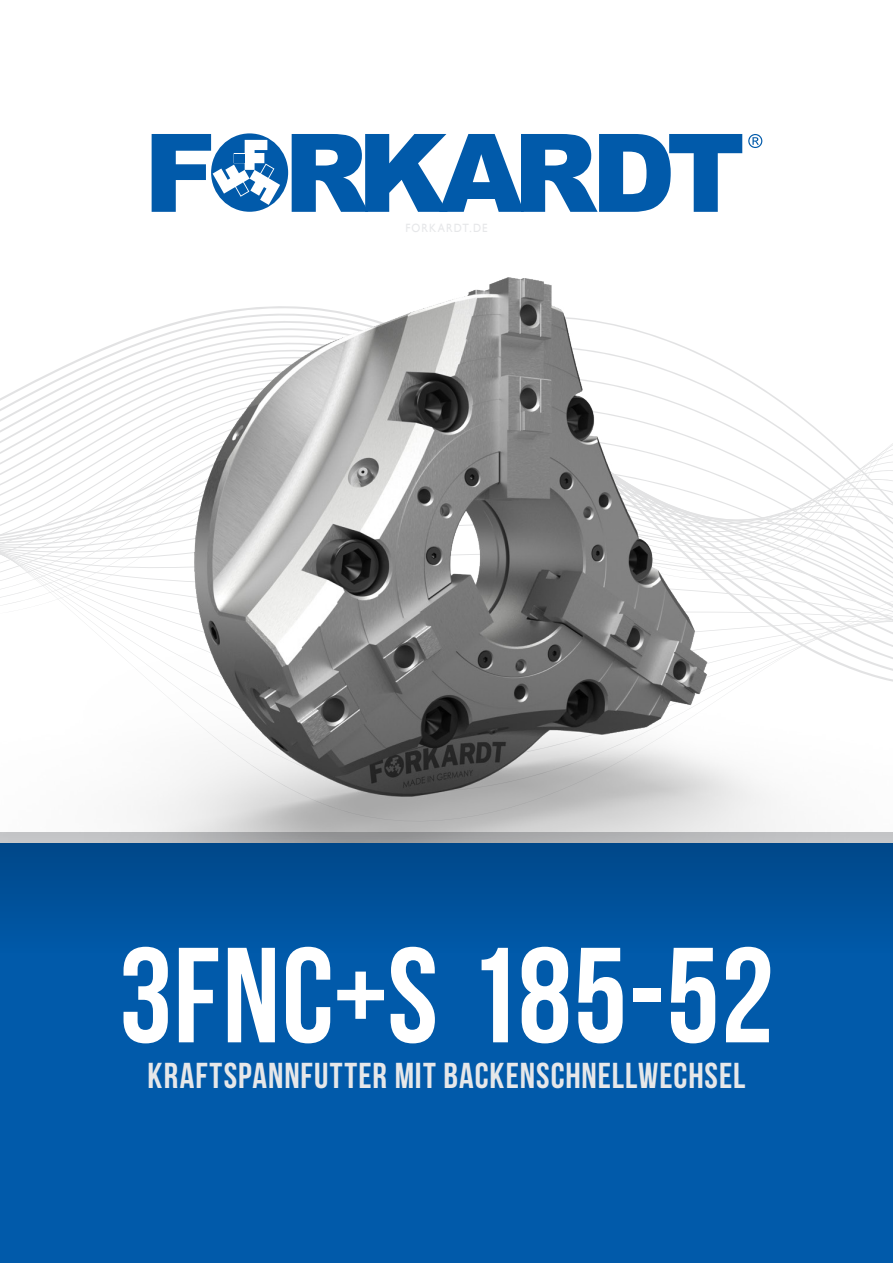
<style>
.page{position:relative;width:893px;height:1263px;background:#fff}
.page>*{position:absolute;margin:0;border:0;box-sizing:border-box;transform-origin:0 0}
.t1{font:135px "Bebas Neue";letter-spacing:.01em;color:#fff}
.t2{font:36px "Bebas Neue";letter-spacing:.025em;color:#e6e7e9}
.t3{font:12px "Gill Sans";letter-spacing:.105em;color:#e6e7e9;scale:.9 1}
</style>
<div class="page">
<img style="left:0;top:277px;width:893px;height:556px">
<div style="left:0;top:843px;width:893px;height:420px;background:#015aaa"></div>
<svg style="left:0;top:833px;width:893px;height:88px;fill:#004e95"></svg>
<svg style="left:748px;top:134px;width:14px;height:14px"></svg>
<svg style="left:152px;top:133px;width:590px;height:79px"></svg>
<p class="t3" style="left:405px;top:221px;width:93px">FORKARDT.DE</p>
<p class="t1" style="left:119px;top:922px;width:657px">3FNC+S 185-52</p>
<p class="t2" style="left:148px;top:1056px;width:599px">KRAFTSPANNFUTTER MIT BACKENSCHNELLWECHSEL</p>
</div>
